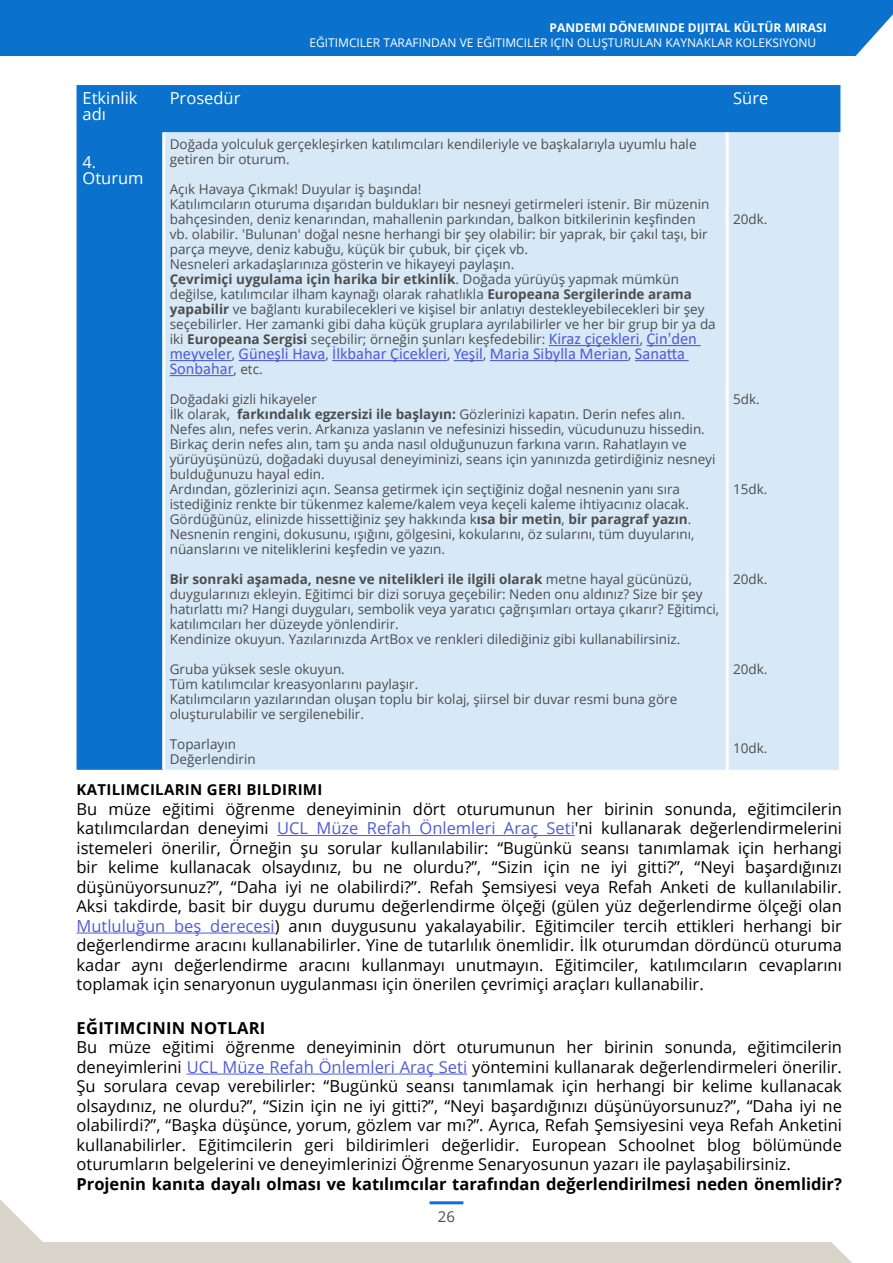
<style>
.page{position:relative;width:893px;height:1263px;background:#fff}
.page>*{position:absolute;margin:0;border:0;box-sizing:border-box;transform-origin:0 0}
.t1{font:16.5px/19.5px "Open Sans";color:#000;text-align:justify}
.t2{font:16.5px/15px "Calibri";color:#4f5cd6}
.t3{font:700 16.5px "Open Sans";color:#000}
.t4{font:16.5px/16.5px "Open Sans";color:#fff}
.t5{font:700 16.5px "Open Sans";letter-spacing:.02em;color:#000}
.t6{font:700 15px "Open Sans";letter-spacing:.02em;color:#000}
.t7{font:15px "Open Sans";color:#4d4d4d}
.t8{font:13.5px/15px "Open Sans";color:#4d4d4d}
.t9{font:12px "Open Sans";color:#fff}
.t10{font:700 12px "Open Sans";color:#fff}
.s1{font-weight:700}
.s2{font-family:"Calibri";font-size:16.5px;color:#4f5cd6}
.s3{font-family:"Open Sans";font-size:13.5px;color:#4d4d4d}
.s4{color:#4f5cd6}
</style>
<div class="page">
<div style="left:0;top:0;width:893px;height:56px;background:#0a72cc"></div>
<div style="left:0;top:1242px;width:893px;height:21px;background:#d9d4ca"></div>
<svg style="left:855px;top:14px;width:38px;height:42px"></svg>
<svg style="left:831px;top:1242px;width:62px;height:21px"></svg>
<hr style="left:430px;top:1201px;width:33px;height:3px;background:#0a72cc">
<svg style="left:0;top:1199px;width:43px;height:43px"></svg>
<hr style="left:277px;top:835px;width:298px;height:1px;background:#4f5cd6">
<hr style="left:77px;top:933px;width:198px;height:1px;background:#4f5cd6">
<hr style="left:187px;top:1074px;width:280px;height:1px;background:#4f5cd6">
<div style="left:77px;top:85px;width:763px;height:685px;background:#0a72cc"></div>
<div style="left:165px;top:132px;width:674px;height:638px;background:#d7e8f7"></div>
<hr style="left:726px;top:132px;width:3px;height:638px;background:#fff">
<hr style="left:162px;top:132px;width:3px;height:638px;background:#fff">
<hr style="left:839px;top:132px;width:3px;height:638px;background:#fff">
<hr style="left:549px;top:345px;width:91px;height:1px;background:#4f5cd6">
<hr style="left:646px;top:345px;width:55px;height:1px;background:#4f5cd6">
<hr style="left:170px;top:360px;width:62px;height:1px;background:#4f5cd6">
<hr style="left:239px;top:360px;width:86px;height:1px;background:#4f5cd6">
<hr style="left:332px;top:360px;width:115px;height:1px;background:#4f5cd6">
<svg style="left:454px;top:360px;width:29px;height:1px"></svg>
<hr style="left:490px;top:360px;width:138px;height:1px;background:#4f5cd6">
<hr style="left:635px;top:360px;width:54px;height:1px;background:#4f5cd6">
<hr style="left:170px;top:375px;width:64px;height:1px;background:#4f5cd6">
<p class="t10" style="left:550px;top:19px;width:279px">PANDEMI DÖNEMINDE DIJITAL KÜLTÜR MIRASI</p>
<p class="t9" style="left:309px;top:34px;width:508px">EĞITIMCILER TARAFINDAN VE EĞITIMCILER IÇIN OLUŞTURULAN KAYNAKLAR KOLEKSIYONU</p>
<p class="t4" style="left:83px;top:89px;width:56px">Etkinlik adı</p>
<p class="t4" style="left:170px;top:89px;width:72px">Prosedür</p>
<p class="t4" style="left:733px;top:89px;width:37px">Süre</p>
<p class="t4" style="left:83px;top:153px;width:63px">4.<br>Oturum</p>
<p class="t8" style="left:170px;top:136px;width:528px">Doğada yolculuk gerçekleşirken katılımcıları kendileriyle ve başkalarıyla uyumlu hale getiren bir oturum.</p>
<p class="t8" style="left:170px;top:181px;width:548px">Açık Havaya Çıkmak! Duyular iş başında!<br>Katılımcıların oturuma dışarıdan buldukları bir nesneyi getirmeleri istenir. Bir müzenin bahçesinden, deniz kenarından, mahallenin parkından, balkon bitkilerinin keşfinden vb. olabilir. 'Bulunan' doğal nesne herhangi bir şey olabilir: bir yaprak, bir çakıl taşı, bir parça meyve, deniz kabuğu, küçük bir çubuk, bir çiçek vb.<br>Nesneleri arkadaşlarınıza gösterin ve hikayeyi paylaşın.<br><span class="s1">Çevrimiçi uygulama için harika bir etkinlik</span>. Doğada yürüyüş yapmak mümkün değilse, katılımcılar ilham kaynağı olarak rahatlıkla <span class="s1">Europeana Sergilerinde arama yapabilir</span> ve bağlantı kurabilecekleri ve kişisel bir anlatıyı destekleyebilecekleri bir şey seçebilirler. Her zamanki gibi daha küçük gruplara ayrılabilirler ve her bir grup bir ya da iki <span class="s1">Europeana Sergisi</span> seçebilir; örneğin şunları keşfedebilir: <span class="s2">Kiraz çiçekleri</span>, <span class="s2">Çin'den</span></p>
<p class="t2" style="left:170px;top:345px;width:517px">meyveler<span class="s3">,</span> Güneşli Hava<span class="s3">,</span> İlkbahar Çicekleri<span class="s3">,</span> Yeşil<span class="s3">,</span> Maria Sibylla Merian<span class="s3">,</span> Sanatta<br>Sonbahar<span class="s3">, etc.</span></p>
<p class="t8" style="left:170px;top:391px;width:547px">Doğadaki gizli hikayeler<br>İlk olarak, <span class="s1">farkındalık egzersizi ile başlayın:</span> Gözlerinizi kapatın. Derin nefes alın.<br>Nefes alın, nefes verin. Arkanıza yaslanın ve nefesinizi hissedin, vücudunuzu hissedin.<br>Birkaç derin nefes alın, tam şu anda nasıl olduğunuzun farkına varın. Rahatlayın ve yürüyüşünüzü, doğadaki duyusal deneyiminizi, seans için yanınızda getirdiğiniz nesneyi bulduğunuzu hayal edin.<br>Ardından, gözlerinizi açın. Seansa getirmek için seçtiğiniz doğal nesnenin yanı sıra istediğiniz renkte bir tükenmez kaleme/kalem veya keçeli kaleme ihtiyacınız olacak.<br>Gördüğünüz, elinizde hissettiğiniz şey hakkında k<span class="s1">ısa bir metin</span>, <span class="s1">bir paragraf yazın</span>.<br>Nesnenin rengini, dokusunu, ışığını, gölgesini, kokularını, öz sularını, tüm duyularını, nüanslarını ve niteliklerini keşfedin ve yazın.</p>
<p class="t8" style="left:170px;top:571px;width:551px"><span class="s1">Bir sonraki aşamada, nesne ve nitelikleri ile ilgili olarak</span> metne hayal gücünüzü, duygularınızı ekleyin. Eğitimci bir dizi soruya geçebilir: Neden onu aldınız? Size bir şey hatırlattı mı? Hangi duyguları, sembolik veya yaratıcı çağrışımları ortaya çıkarır? Eğitimci, katılımcıları her düzeyde yönlendirir.<br>Kendinize okuyun. Yazılarınızda ArtBox ve renkleri dilediğiniz gibi kullanabilirsiniz.</p>
<p class="t8" style="left:170px;top:661px;width:509px">Gruba yüksek sesle okuyun.<br>Tüm katılımcılar kreasyonlarını paylaşır.<br>Katılımcıların yazılarından oluşan toplu bir kolaj, şiirsel bir duvar resmi buna göre oluşturulabilir ve sergilenebilir.</p>
<p class="t8" style="left:170px;top:736px;width:88px">Toparlayın<br>Değerlendirin</p>
<p class="t8" style="left:733px;top:211px;width:36px">20dk.</p>
<p class="t8" style="left:733px;top:391px;width:28px">5dk.</p>
<p class="t8" style="left:733px;top:481px;width:36px">15dk.</p>
<p class="t8" style="left:733px;top:571px;width:36px">20dk.</p>
<p class="t8" style="left:733px;top:661px;width:36px">20dk.</p>
<p class="t8" style="left:733px;top:740px;width:36px">10dk.</p>
<p class="t6" style="left:77px;top:779px;width:247px">KATILIMCILARIN GERI BILDIRIMI</p>
<p class="t1" style="left:77px;top:799px;width:767px">Bu müze eğitimi öğrenme deneyiminin dört oturumunun her birinin sonunda, eğitimcilerin katılımcılardan deneyimi <span class="s4">UCL Müze Refah Önlemleri Araç Seti</span>'ni kullanarak değerlendirmelerini istemeleri önerilir, Örneğin şu sorular kullanılabilir: “Bugünkü seansı tanımlamak için herhangi bir kelime kullanacak olsaydınız, bu ne olurdu?”, “Sizin için ne iyi gitti?”, “Neyi başardığınızı düşünüyorsunuz?”, “Daha iyi ne olabilirdi?”. Refah Şemsiyesi veya Refah Anketi de kullanılabilir.<br>Aksi takdirde, basit bir duygu durumu değerlendirme ölçeği (gülen yüz değerlendirme ölçeği olan <span class="s4">Mutluluğun beş derecesi</span>) anın duygusunu yakalayabilir. Eğitimciler tercih ettikleri herhangi bir değerlendirme aracını kullanabilirler. Yine de tutarlılık önemlidir. İlk oturumdan dördüncü oturuma kadar aynı değerlendirme aracını kullanmayı unutmayın. Eğitimciler, katılımcıların cevaplarını toplamak için senaryonun uygulanması için önerilen çevrimiçi araçları kullanabilir.</p>
<p class="t5" style="left:77px;top:1016px;width:190px">EĞITIMCININ NOTLARI</p>
<p class="t1" style="left:77px;top:1037px;width:767px">Bu müze eğitimi öğrenme deneyiminin dört oturumunun her birinin sonunda, eğitimcilerin deneyimlerini <span class="s4">UCL Müze Refah Önlemleri Araç Seti</span> yöntemini kullanarak değerlendirmeleri önerilir.<br>Şu sorulara cevap verebilirler: “Bugünkü seansı tanımlamak için herhangi bir kelime kullanacak olsaydınız, ne olurdu?”, “Sizin için ne iyi gitti?”, “Neyi başardığınızı düşünüyorsunuz?”, “Daha iyi ne olabilirdi?”, “Başka düşünce, yorum, gözlem var mı?”. Ayrıca, Refah Şemsiyesini veya Refah Anketini kullanabilirler. Eğitimcilerin geri bildirimleri değerlidir. European Schoolnet blog bölümünde oturumların belgelerini ve deneyimlerinizi Öğrenme Senaryosunun yazarı ile paylaşabilirsiniz.</p>
<p class="t3" style="left:77px;top:1172px;width:767px">Projenin kanıta dayalı olması ve katılımcılar tarafından değerlendirilmesi neden önemlidir?</p>
<p class="t7" style="left:438px;top:1206px;width:19px">26</p>
</div>
